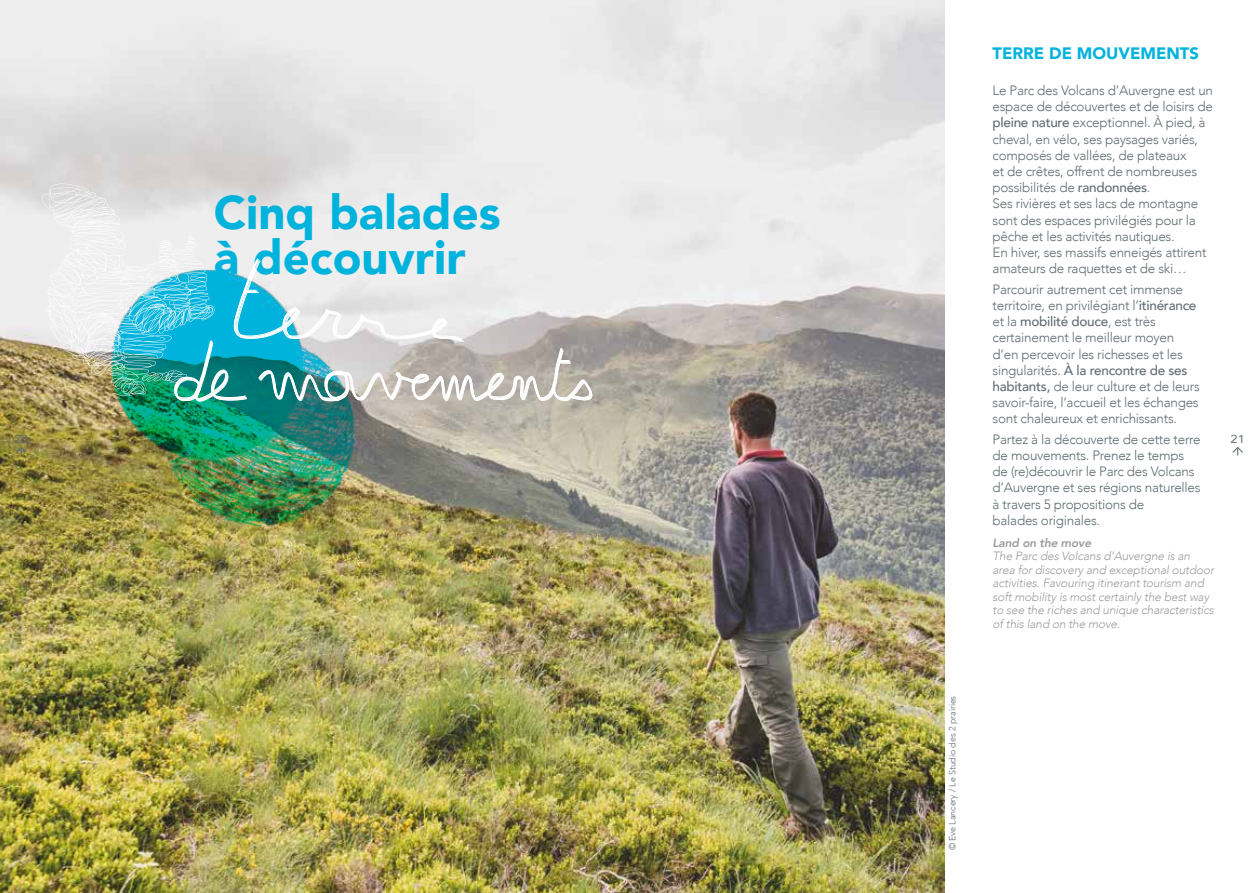
<style>
.page{position:relative;width:1259px;height:893px;background:#fff}
.page>*{position:absolute;margin:0;border:0;box-sizing:border-box;transform-origin:0 0}
.t1{font:900 47.25px/45px "Avenir";color:#00b3dc}
.t2{font:900 16.5px "Avenir";color:#00b3dc}
.t3{font:300 13.5px/16.2px "Avenir";letter-spacing:-.02em;color:#616d72}
.t4{font:italic 300 12px/13.5px "Avenir";letter-spacing:-.015em;color:#9d9d9c}
.t5{font:italic 800 12px "Avenir";letter-spacing:-.015em;color:#9d9d9c}
.t6{font:11.55px "Avenir";color:#616d72;scale:1.11 1}
.t7{font:300 9px "Avenir";letter-spacing:-.01em;color:#616d72}
.s1{font-weight:500}
</style>
<div class="page">
<img style="left:0;top:0;width:944px;height:893px">
<img style="left:89px;top:414px;width:281px;height:125px">
<svg style="left:42px;top:181px;width:563px;height:233px;background:#bcd3d3"></svg>
<svg style="left:1232px;top:447px;width:11px;height:8px"></svg>
<svg style="left:15px;top:446px;width:13px;height:9px"></svg>
<p class="t2" style="left:992px;top:39px;width:208px">TERRE DE MOUVEMENTS</p>
<p class="t3" style="left:992px;top:82px;width:222px">Le Parc des Volcans d’Auvergne est un espace de découvertes et de loisirs de <span class="s1">pleine nature</span> exceptionnel. À pied, à cheval, en vélo, ses paysages variés, composés de vallées, de plateaux<br>et de crêtes, offrent de nombreuses possibilités de <span class="s1">randonnées</span>.<br>Ses rivières et ses lacs de montagne sont des espaces privilégiés pour la pêche et les activités nautiques.<br>En hiver, ses massifs enneigés attirent amateurs de raquettes et de ski…</p>
<p class="t3" style="left:992px;top:281px;width:209px">Parcourir autrement cet immense territoire, en privilégiant l’<span class="s1">itinérance </span>et la <span class="s1">mobilité douce</span>, est très certainement le meilleur moyen d’en percevoir les richesses et les singularités. <span class="s1">À la rencontre de ses habitants,</span> de leur culture et de leurs savoir-faire, l’accueil et les échanges sont chaleureux et enrichissants.</p>
<p class="t3" style="left:992px;top:431px;width:210px">Partez à la découverte de cette terre de mouvements. Prenez le temps de (re)découvrir le Parc des Volcans d’Auvergne et ses régions naturelles à travers 5 propositions de<br>balades originales.</p>
<p class="t5" style="left:992px;top:535px;width:100px">Land on the move</p>
<p class="t4" style="left:992px;top:549px;width:223px">The Parc des Volcans d’Auvergne is an area for discovery and exceptional outdoor activities. Favouring itinerant tourism and soft mobility is most certainly the best way to see the riches and unique characteristics of this land on the move.</p>
<h1 class="t1" style="left:214px;top:189px;width:288px">Cinq balades à découvrir</h1>
<p class="t6" style="left:14px;top:429px;width:14px">20</p>
<p class="t6" style="left:1230px;top:429px;width:14px">21</p>
<p class="t7" style="left:947px;top:850px;width:156px;rotate:-90deg">© Eve Lancery / Le Studio des 2 prairies</p>
</div>
